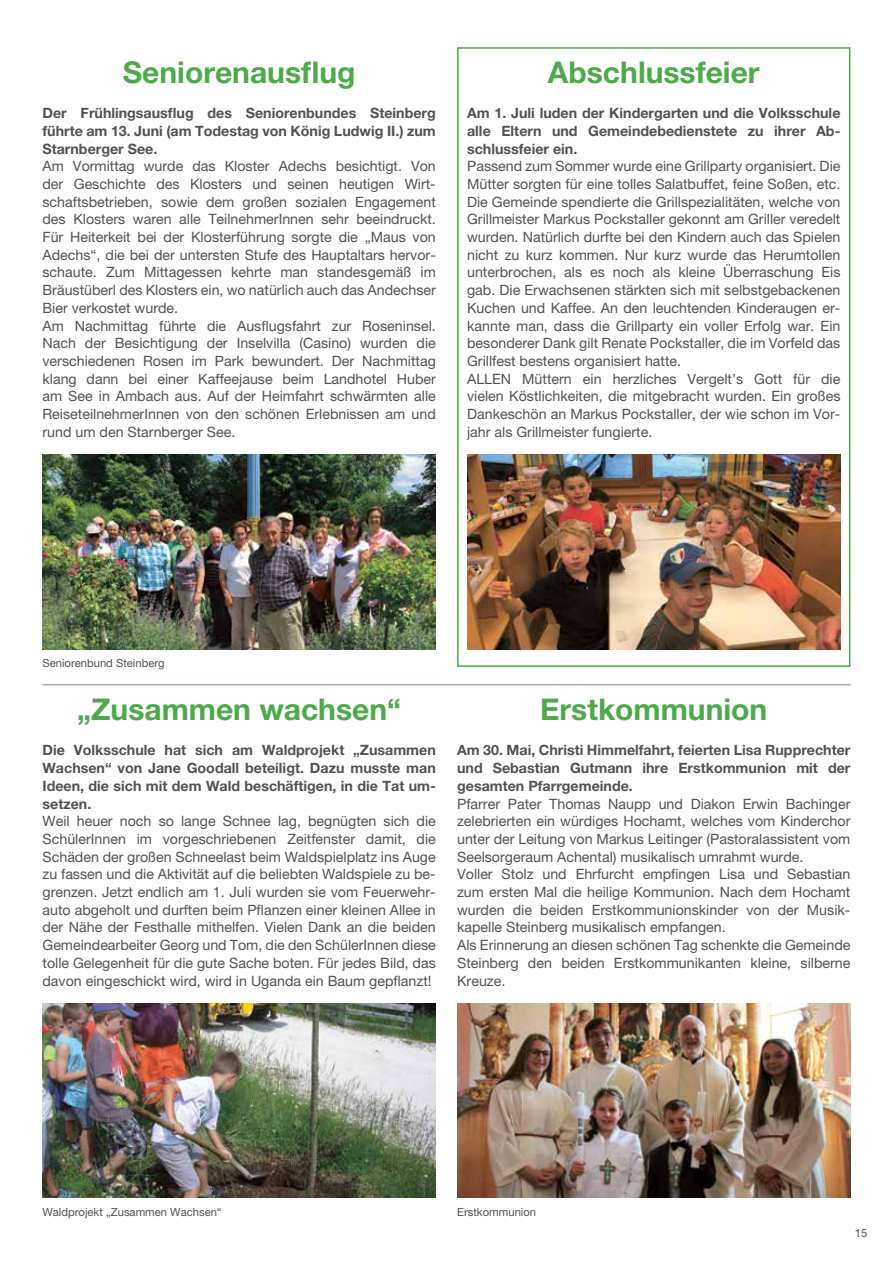
<style>
.page{position:relative;width:893px;height:1263px;background:#fff}
.page>*{position:absolute;margin:0;border:0;box-sizing:border-box;transform-origin:0 0}
.t1{font:700 30px "Helvetica Neue LT Pro";color:#4da94a}
.t2{font:14.25px/17.7px "Helvetica Neue LT Pro";color:#55524e}
.t3{font:700 14.25px/17.7px "Helvetica Neue LT Pro";color:#55524e;text-align:justify}
.t4{font:11.25px "Helvetica Neue LT Pro";color:#55524e}
</style>
<div class="page">
<div style="left:457px;top:47px;width:393px;height:620px;border:2px solid #4da94a"></div>
<img style="left:467px;top:454px;width:373px;height:195px">
<img style="left:43px;top:1003px;width:393px;height:195px">
<img style="left:43px;top:454px;width:393px;height:195px">
<img style="left:457px;top:1003px;width:393px;height:195px">
<hr style="left:43px;top:684px;width:807px;height:1px;background:#4da94a">
<h1 class="t1" style="left:123px;top:53px;width:234px">Seniorenausflug</h1>
<p class="t3" style="left:43px;top:104px;width:395px">Der Frühlingsausflug des Seniorenbundes Steinberg führte am 13. Juni (am Todestag von König Ludwig II.) zum Starnberger See.</p>
<p class="t2" style="left:43px;top:157px;width:395px">Am Vormittag wurde das Kloster Adechs besichtigt. Von der Geschichte des Klosters und seinen heutigen Wirt&shy;schaftsbetrieben, sowie dem großen sozialen Engagement des Klosters waren alle TeilnehmerInnen sehr beeindruckt.<br>Für Heiterkeit bei der Klosterführung sorgte die „Maus von Adechs“, die bei der untersten Stufe des Hauptaltars hervor&shy;schaute. Zum Mittagessen kehrte man standesgemäß im Bräustüberl des Klosters ein, wo natürlich auch das Andechser Bier verkostet wurde.<br>Am Nachmittag führte die Ausflugsfahrt zur Roseninsel.<br>Nach der Besichtigung der Inselvilla (Casino) wurden die verschiedenen Rosen im Park bewundert. Der Nachmittag klang dann bei einer Kaffeejause beim Landhotel Huber am See in Ambach aus. Auf der Heimfahrt schwärmten alle ReiseteilnehmerInnen von den schönen Erlebnissen am und rund um den Starnberger See.</p>
<h1 class="t1" style="left:548px;top:53px;width:213px">Abschlussfeier</h1>
<p class="t3" style="left:467px;top:104px;width:375px">Am 1. Juli luden der Kindergarten und die Volksschule alle Eltern und Gemeindebedienstete zu ihrer Ab&shy;schlussfeier ein.</p>
<p class="t2" style="left:467px;top:157px;width:375px">Passend zum Sommer wurde eine Grillparty organisiert. Die Mütter sorgten für eine tolles Salatbuffet, feine Soßen, etc.<br>Die Gemeinde spendierte die Grillspezialitäten, welche von Grillmeister Markus Pockstaller gekonnt am Griller veredelt wurden. Natürlich durfte bei den Kindern auch das Spielen nicht zu kurz kommen. Nur kurz wurde das Herumtollen unterbrochen, als es noch als kleine Überraschung Eis gab. Die Erwachsenen stärkten sich mit selbstgebackenen Kuchen und Kaffee. An den leuchtenden Kinderaugen er&shy;kannte man, dass die Grillparty ein voller Erfolg war. Ein besonderer Dank gilt Renate Pockstaller, die im Vorfeld das Grillfest bestens organisiert hatte.<br>ALLEN Müttern ein herzliches Vergelt’s Gott für die vielen Köstlichkeiten, die mitgebracht wurden. Ein großes Dankeschön an Markus Pockstaller, der wie schon im Vor&shy;jahr als Grillmeister fungierte.</p>
<p class="t4" style="left:43px;top:656px;width:124px">Seniorenbund Steinberg</p>
<h1 class="t1" style="left:77px;top:691px;width:325px">„Zusammen wachsen“</h1>
<h1 class="t1" style="left:540px;top:691px;width:229px">Erstkommunion</h1>
<p class="t3" style="left:43px;top:741px;width:395px">Die Volksschule hat sich am Waldprojekt „Zusammen Wachsen“ von Jane Goodall beteiligt. Dazu musste man Ideen, die sich mit dem Wald beschäftigen, in die Tat um&shy;setzen.</p>
<p class="t2" style="left:43px;top:812px;width:395px;text-align:justify">Weil heuer noch so lange Schnee lag, begnügten sich die SchülerInnen im vorgeschriebenen Zeitfenster damit, die Schäden der großen Schneelast beim Waldspielplatz ins Auge zu fassen und die Aktivität auf die beliebten Waldspiele zu be&shy;grenzen. Jetzt endlich am 1. Juli wurden sie vom Feuerwehr&shy;auto abgeholt und durften beim Pflanzen einer kleinen Allee in der Nähe der Festhalle mithelfen. Vielen Dank an die beiden Gemeindearbeiter Georg und Tom, die den SchülerInnen diese tolle Gelegenheit für die gute Sache boten. Für jedes Bild, das davon eingeschickt wird, wird in Uganda ein Baum gepflanzt!</p>
<p class="t3" style="left:457px;top:741px;width:395px">Am 30. Mai, Christi Himmelfahrt, feierten Lisa Rupprechter und Sebastian Gutmann ihre Erstkommunion mit der gesamten Pfarrgemeinde.</p>
<p class="t2" style="left:457px;top:794px;width:395px">Pfarrer Pater Thomas Naupp und Diakon Erwin Bachinger zelebrierten ein würdiges Hochamt, welches vom Kinderchor unter der Leitung von Markus Leitinger (Pastoralassistent vom Seelsorgeraum Achental) musikalisch umrahmt wurde.<br>Voller Stolz und Ehrfurcht empfingen Lisa und Sebastian zum ersten Mal die heilige Kommunion. Nach dem Hochamt wurden die beiden Erstkommunionskinder von der Musik&shy;kapelle Steinberg musikalisch empfangen.<br>Als Erinnerung an diesen schönen Tag schenkte die Gemeinde Steinberg den beiden Erstkommunikanten kleine, silberne Kreuze.</p>
<p class="t4" style="left:43px;top:1205px;width:181px">Waldprojekt „Zusammen Wachsen“</p>
<p class="t4" style="left:457px;top:1205px;width:80px">Erstkommunion</p>
<p class="t4" style="left:855px;top:1227px;width:14px">15</p>
</div>
